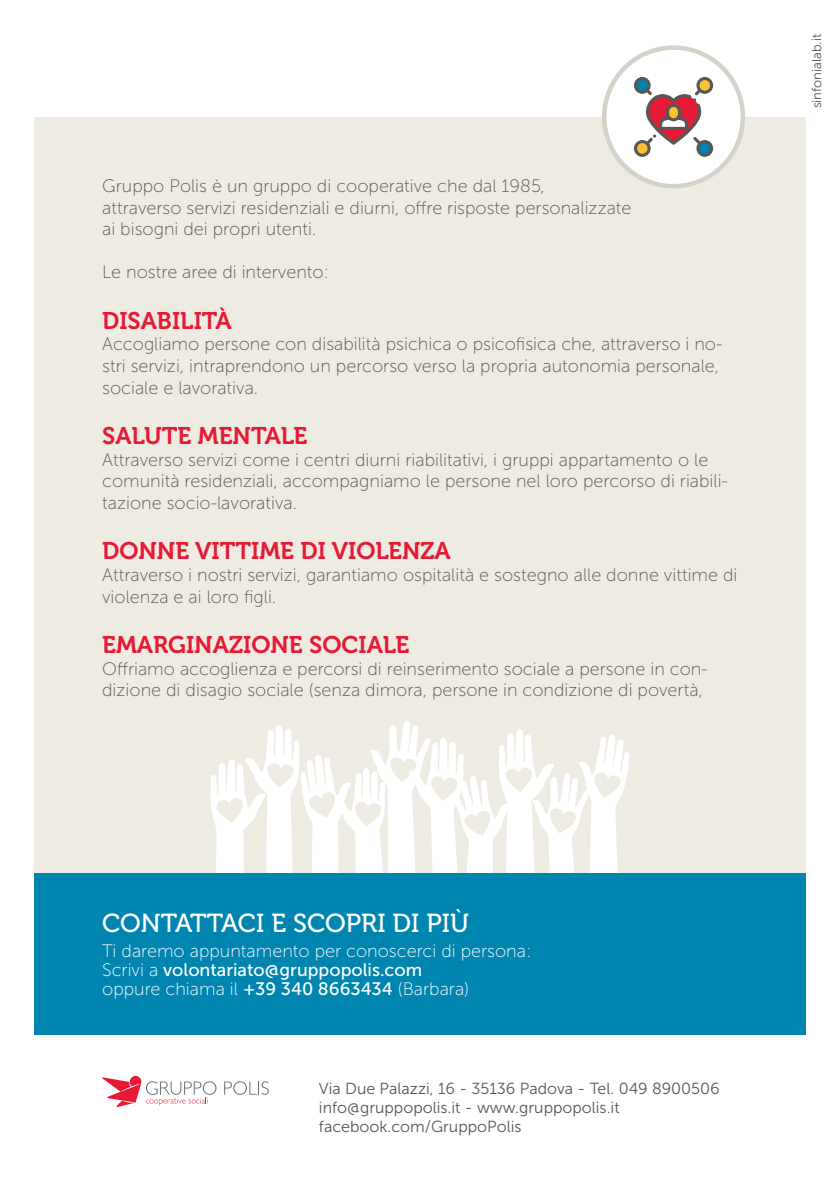
<style>
.page{position:relative;width:840px;height:1191px;background:#fff}
.page>*{position:absolute;margin:0;border:0;box-sizing:border-box;transform-origin:0 0}
.t1{font:26px "Museo 500";color:#fff}
.t2{font:24px "Museo 700";color:#e51a35}
.t3{font:18px/21.6px "Museo Sans 100";color:#575756}
.t4{font:18px "Museo Sans 100";color:#fff}
.t5{font:18px "Museo Sans 500";color:#fff}
.t6{font:16px/19.2px "Museo Sans 300";color:#575756}
.t7{font:13px "Museo Sans 300";color:#575756}
.s1{font-family:"Museo Sans 100"}
.s2{font-family:"Museo Sans 500"}
</style>
<div class="page">
<div style="left:34px;top:117px;width:771px;height:756px;background:#eeebe2"></div>
<svg style="left:210px;top:720px;width:419px;height:153px"></svg>
<svg style="left:224px;top:1081px;width:44px;height:13px"></svg>
<svg style="left:102px;top:1075px;width:114px;height:32px"></svg>
<div style="left:604px;top:48px;width:138px;height:138px;background:#fff;border-radius:50%"></div>
<div style="left:601px;top:45px;width:143px;height:143px;border:5px solid #d5d2c9;border-radius:50%"></div>
<svg style="left:634px;top:77px;width:78px;height:80px"></svg>
<div style="left:34px;top:873px;width:771px;height:161px;background:#0085b0"></div>
<p class="t3" style="left:102px;top:175px;width:530px">Gruppo Polis è un gruppo di cooperative che dal 1985,<br>attraverso servizi residenziali e diurni, offre risposte personalizzate ai bisogni dei propri utenti.</p>
<p class="t3" style="left:102px;top:262px;width:228px">Le nostre aree di intervento:</p>
<h2 class="t2" style="left:102px;top:307px;width:131px">DISABILITÀ</h2>
<p class="t3" style="left:102px;top:334px;width:621px">Accogliamo persone con disabilità psichica o psicofisica che, attraverso i no&shy;stri servizi, intraprendono un percorso verso la propria autonomia personale, sociale e lavorativa.</p>
<h2 class="t2" style="left:102px;top:422px;width:207px">SALUTE MENTALE</h2>
<p class="t3" style="left:102px;top:449px;width:627px">Attraverso servizi come i centri diurni riabilitativi, i gruppi appartamento o le comunità residenziali, accompagniamo le persone nel loro percorso di riabili&shy;tazione socio-lavorativa.</p>
<h2 class="t2" style="left:102px;top:537px;width:350px">DONNE VITTIME DI VIOLENZA</h2>
<p class="t3" style="left:102px;top:564px;width:636px">Attraverso i nostri servizi, garantiamo ospitalità e sostegno alle donne vittime di violenza e ai loro figli.</p>
<h2 class="t2" style="left:102px;top:631px;width:308px">EMARGINAZIONE SOCIALE</h2>
<p class="t3" style="left:102px;top:658px;width:607px">Offriamo accoglienza e percorsi di reinserimento sociale a persone in con&shy;dizione di disagio sociale (senza dimora, persone in condizione di povertà,</p>
<p class="t7" style="left:809px;top:108px;width:76px;rotate:-90deg">sinfonialab.it</p>
<h1 class="t1" style="left:102px;top:909px;width:368px">CONTATTACI E SCOPRI DI PIÙ</h1>
<p class="t4" style="left:102px;top:941px;width:430px">Ti daremo appuntamento per conoscerci di persona:</p>
<p class="t5" style="left:102px;top:960px;width:321px"><span class="s1">Scrivi a</span> volontariato@gruppopolis.com</p>
<p class="t4" style="left:102px;top:979px;width:368px">oppure chiama il <span class="s2">+39 340 8663434</span> (Barbara)</p>
<p class="t6" style="left:319px;top:1078px;width:402px">Via Due Palazzi, 16 - 35136 Padova - Tel. 049 8900506 info@gruppopolis.it - www.gruppopolis.it facebook.com/GruppoPolis</p>
</div>
